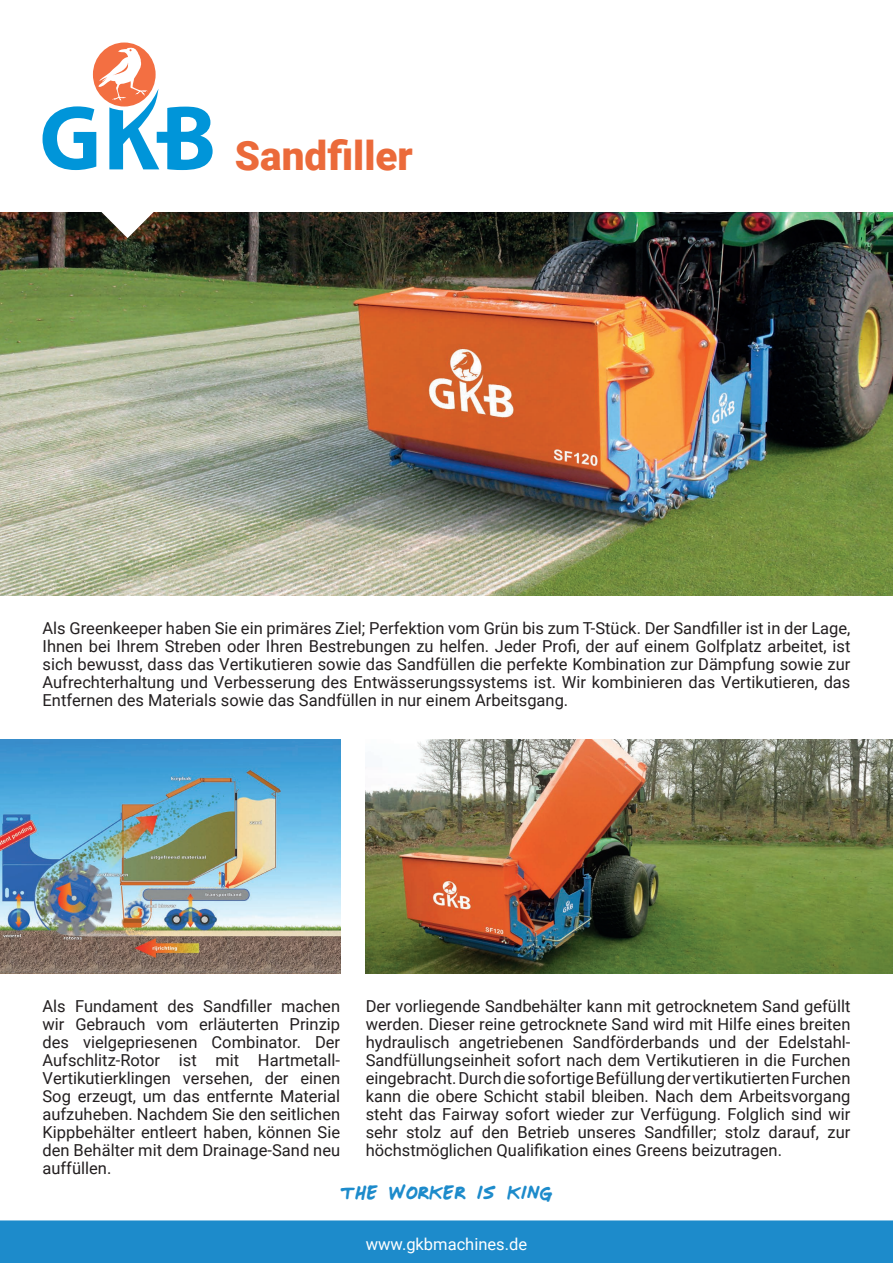
<style>
.page{position:relative;width:893px;height:1263px;background:#fff}
.page>*{position:absolute;margin:0;border:0;box-sizing:border-box;transform-origin:0 0}
.t1{font:900 40.5px "Roboto";color:#eb6a3a}
.t2{font:27px "Mr Marcoozie MEDIUM";color:#1d8bcb}
.t3{font:16.5px/18px "Roboto";color:#231f20;text-align:justify}
.t4{font:16.5px "Roboto";color:#fff}
</style>
<div class="page">
<div style="left:0;top:1220px;width:893px;height:43px;background:#1d8bcb"></div>
<div style="left:93px;top:43px;width:63px;height:64px;background:#f36f42;border-radius:50%"></div>
<svg style="left:43px;top:47px;width:170px;height:123px"></svg>
<img style="left:0;top:213px;width:893px;height:382px">
<img style="left:0;top:740px;width:340px;height:234px">
<img style="left:366px;top:740px;width:527px;height:234px">
<svg style="left:85px;top:212px;width:85px;height:26px"></svg>
<p class="t1" style="left:235px;top:127px;width:179px">Sandfiller</p>
<p class="t3" style="left:43px;top:618px;width:809px">Als Greenkeeper haben Sie ein primäres Ziel; Perfektion vom Grün bis zum T-Stück. Der Sandfiller ist in der Lage, Ihnen bei Ihrem Streben oder Ihren Bestrebungen zu helfen. Jeder Profi, der auf einem Golfplatz arbeitet, ist sich bewusst, dass das Vertikutieren sowie das Sandfüllen die perfekte Kombination zur Dämpfung sowie zur Aufrechterhaltung und Verbesserung des Entwässerungssystems ist. Wir kombinieren das Vertikutieren, das Entfernen des Materials sowie das Sandfüllen in nur einem Arbeitsgang.</p>
<p class="t3" style="left:43px;top:997px;width:299px">Als Fundament des Sandfiller machen wir Gebrauch vom erläuterten Prinzip des vielgepriesenen Combinator. Der Aufschlitz-Rotor ist mit Hartmetall-Vertikutierklingen versehen, der einen Sog erzeugt, um das entfernte Material aufzuheben. Nachdem Sie den seitlichen Kippbehälter entleert haben, können Sie den Behälter mit dem Drainage-Sand neu auffüllen.</p>
<p class="t3" style="left:366px;top:997px;width:486px">Der vorliegende Sandbehälter kann mit getrocknetem Sand gefüllt werden. Dieser reine getrocknete Sand wird mit Hilfe eines breiten hydraulisch angetriebenen Sandförderbands und der Edelstahl-Sandfüllungseinheit sofort nach dem Vertikutieren in die Furchen eingebracht. Durch die sofortige Befüllung der vertikutierten Furchen kann die obere Schicht stabil bleiben. Nach dem Arbeitsvorgang steht das Fairway sofort wieder zur Verfügung. Folglich sind wir sehr stolz auf den Betrieb unseres Sandfiller; stolz darauf, zur höchstmöglichen Qualifikation eines Greens beizutragen.</p>
<p class="t2" style="left:340px;top:1178px;width:214px">the worker is king</p>
<p class="t4" style="left:366px;top:1233px;width:163px">www.gkbmachines.de</p>
</div>
